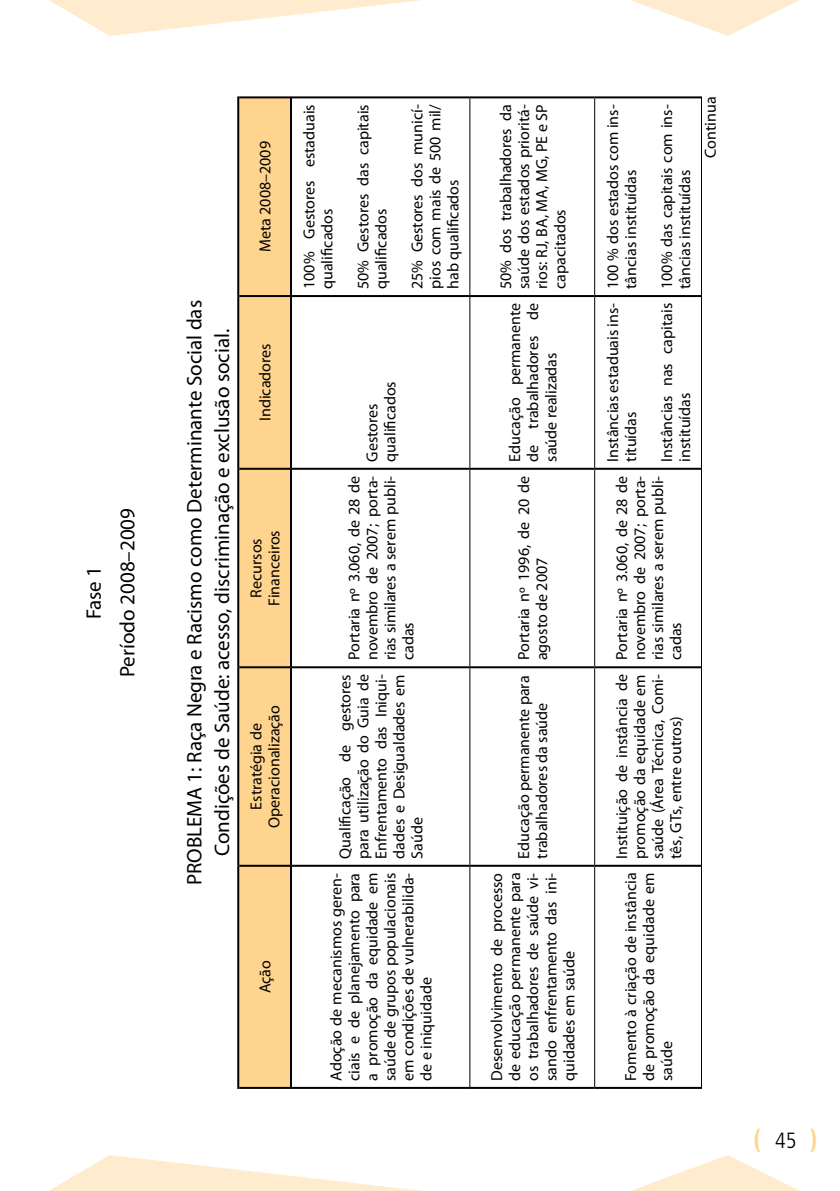
<style>
.page{position:relative;width:840px;height:1191px;background:#fff}
.page>*{position:absolute;margin:0;border:0;box-sizing:border-box;transform-origin:0 0}
.t1{font:700 condensed 24px "Helvetica";color:#ffd48e}
.t2{font:300 condensed 22px "Frutiger";color:#000}
.t3{font:21px/33.4px "Myriad Pro";color:#000;text-align:center}
.t4{font:16px/18px "Myriad Pro";color:#000;text-align:justify}
</style>
<div class="page">
<svg style="left:49px;top:0;width:751px;height:36px"></svg>
<svg style="left:49px;top:1155px;width:751px;height:36px"></svg>
<div style="left:239px;top:98px;width:51px;height:989px;background:#ffd48e"></div>
<hr style="left:239px;top:96px;width:51px;height:2px;background:#000">
<hr style="left:237px;top:865px;width:2px;height:224px;background:#000">
<hr style="left:237px;top:667px;width:2px;height:198px;background:#000">
<hr style="left:237px;top:469px;width:2px;height:198px;background:#000">
<hr style="left:237px;top:296px;width:2px;height:173px;background:#000">
<hr style="left:237px;top:96px;width:2px;height:200px;background:#000">
<hr style="left:290px;top:865px;width:2px;height:224px;background:#000">
<hr style="left:290px;top:667px;width:2px;height:198px;background:#000">
<hr style="left:290px;top:469px;width:2px;height:198px;background:#000">
<hr style="left:290px;top:296px;width:2px;height:173px;background:#000">
<hr style="left:290px;top:96px;width:2px;height:200px;background:#000">
<hr style="left:292px;top:96px;width:177px;height:2px;background:#000">
<hr style="left:469px;top:96px;width:125px;height:2px;background:#000">
<hr style="left:469px;top:866px;width:1px;height:221px;background:#000">
<hr style="left:469px;top:668px;width:1px;height:196px;background:#000">
<hr style="left:469px;top:470px;width:1px;height:196px;background:#000">
<hr style="left:469px;top:297px;width:1px;height:171px;background:#000">
<hr style="left:469px;top:98px;width:1px;height:197px;background:#000">
<hr style="left:594px;top:866px;width:1px;height:221px;background:#000">
<hr style="left:594px;top:668px;width:1px;height:196px;background:#000">
<hr style="left:594px;top:470px;width:1px;height:196px;background:#000">
<hr style="left:594px;top:297px;width:1px;height:171px;background:#000">
<hr style="left:594px;top:98px;width:1px;height:197px;background:#000">
<hr style="left:700px;top:865px;width:1px;height:224px;background:#000">
<hr style="left:700px;top:667px;width:1px;height:198px;background:#000">
<hr style="left:700px;top:469px;width:1px;height:198px;background:#000">
<hr style="left:700px;top:296px;width:1px;height:173px;background:#000">
<hr style="left:700px;top:96px;width:1px;height:200px;background:#000">
<hr style="left:239px;top:1087px;width:51px;height:2px;background:#000">
<hr style="left:239px;top:864px;width:51px;height:2px;background:#000">
<hr style="left:239px;top:666px;width:51px;height:2px;background:#000">
<hr style="left:239px;top:468px;width:51px;height:2px;background:#000">
<hr style="left:239px;top:295px;width:51px;height:2px;background:#000">
<hr style="left:292px;top:1087px;width:177px;height:2px;background:#000">
<hr style="left:292px;top:864px;width:177px;height:2px;background:#000">
<hr style="left:292px;top:666px;width:177px;height:2px;background:#000">
<hr style="left:292px;top:468px;width:177px;height:2px;background:#000">
<hr style="left:292px;top:295px;width:177px;height:2px;background:#000">
<hr style="left:469px;top:1087px;width:125px;height:2px;background:#000">
<hr style="left:469px;top:864px;width:125px;height:2px;background:#000">
<hr style="left:469px;top:666px;width:125px;height:2px;background:#000">
<hr style="left:469px;top:468px;width:125px;height:2px;background:#000">
<hr style="left:469px;top:295px;width:125px;height:2px;background:#000">
<hr style="left:594px;top:1087px;width:106px;height:2px;background:#000">
<hr style="left:594px;top:864px;width:106px;height:2px;background:#000">
<hr style="left:594px;top:666px;width:106px;height:2px;background:#000">
<hr style="left:594px;top:468px;width:106px;height:2px;background:#000">
<hr style="left:594px;top:295px;width:106px;height:2px;background:#000">
<hr style="left:594px;top:96px;width:106px;height:2px;background:#000">
<h3 class="t3" style="left:77px;top:677px;width:171px;rotate:-90deg">Fase 1<br>Período 2008–2009</h3>
<p class="t4" style="left:256px;top:252px;width:113px;rotate:-90deg">Meta 2008–2009</p>
<h3 class="t3" style="left:180px;top:885px;width:586px;line-height:27.8px;rotate:-90deg">PROBLEMA 1: Raça Negra e Racismo como Determinante Social das<br>Condições de Saúde: acesso, discriminação e exclusão social.</h3>
<p class="t4" style="left:256px;top:421px;width:79px;rotate:-90deg">I ndicadores</p>
<p class="t4" style="left:247px;top:606px;width:77px;text-align:center;rotate:-90deg">Recursos<br>Financeiros</p>
<p class="t4" style="left:247px;top:828px;width:125px;text-align:center;rotate:-90deg">Estratégia de<br>Operacionalização</p>
<p class="t4" style="left:256px;top:993px;width:35px;rotate:-90deg">Ação</p>
<p class="t4" style="left:299px;top:289px;width:186px;rotate:-90deg">100% Gestores estaduais qualificados</p>
<p class="t4" style="left:353px;top:289px;width:186px;rotate:-90deg">50% Gestores das capitais qualificados</p>
<p class="t4" style="left:407px;top:289px;width:186px;rotate:-90deg">25% Gestores dos municí&shy;pios com mais de 500 mil/ hab qualificados</p>
<p class="t4" style="left:362px;top:462px;width:82px;rotate:-90deg">Gestores qualificados</p>
<p class="t4" style="left:344px;top:660px;width:186px;rotate:-90deg">Portaria nº 3.060, de 28 de novembro de 2007; porta&shy;rias similares a serem publi&shy;cadas</p>
<p class="t4" style="left:335px;top:858px;width:186px;rotate:-90deg">Qualificação de gestores para utilização do Guia de Enfrentamento das I niqui&shy;dades e Desigualdades em Saúde</p>
<p class="t4" style="left:326px;top:1081px;width:210px;rotate:-90deg">Adoção de mecanismos geren&shy;ciais e de planejamento para a promoção da equidade em saúde de grupos populacionais em condições de vulnerabilida&shy;de e iniquidade</p>
<p class="t4" style="left:496px;top:289px;width:186px;rotate:-90deg">50% dos trabalhadores da saúde dos estados prioritá&shy;rios: RJ, BA, MA, MG, PE e SP capacitados</p>
<p class="t4" style="left:505px;top:462px;width:160px;rotate:-90deg">Educação permanente de trabalhadores de saúde realizadas</p>
<p class="t4" style="left:514px;top:660px;width:186px;rotate:-90deg">Portaria nº 1996, de 20 de agosto de 2007</p>
<p class="t4" style="left:514px;top:858px;width:185px;rotate:-90deg">Educação permanente para trabalhadores da saúde</p>
<p class="t4" style="left:487px;top:1080px;width:210px;rotate:-90deg">Desenvolvimento de processo de educação permanente para os trabalhadores de saúde vi&shy;sando enfrentamento das ini&shy;quidades em saúde</p>
<p class="t4" style="left:603px;top:289px;width:186px;rotate:-90deg">100 % dos estados com ins&shy;tâncias instituídas</p>
<p class="t4" style="left:657px;top:289px;width:186px;rotate:-90deg">100% das capitais com ins&shy;tâncias instituídas</p>
<p class="t4" style="left:700px;top:158px;width:63px;rotate:-90deg">Continua</p>
<p class="t4" style="left:603px;top:462px;width:160px;rotate:-90deg">I nstâncias estaduais ins&shy;tituídas</p>
<p class="t4" style="left:657px;top:462px;width:160px;rotate:-90deg">I nstâncias nas capitais instituídas</p>
<p class="t4" style="left:612px;top:660px;width:186px;rotate:-90deg">Portaria nº 3.060, de 28 de novembro de 2007; porta&shy;rias similares a serem publi&shy;cadas</p>
<p class="t4" style="left:612px;top:858px;width:186px;rotate:-90deg">I nstituição de instância de promoção da equidade em saúde (Área Técnica, Comi&shy;tês, GTs, entre outros)</p>
<p class="t4" style="left:621px;top:1080px;width:210px;rotate:-90deg">Fomento à criação de instância de promoção da equidade em saúde</p>
<h1 class="t1" style="left:753px;top:1122px;width:9px">(</h1>
<h1 class="t1" style="left:809px;top:1122px;width:9px">)</h1>
<h2 class="t2" style="left:774px;top:1127px;width:23px">45</h2>
</div>
